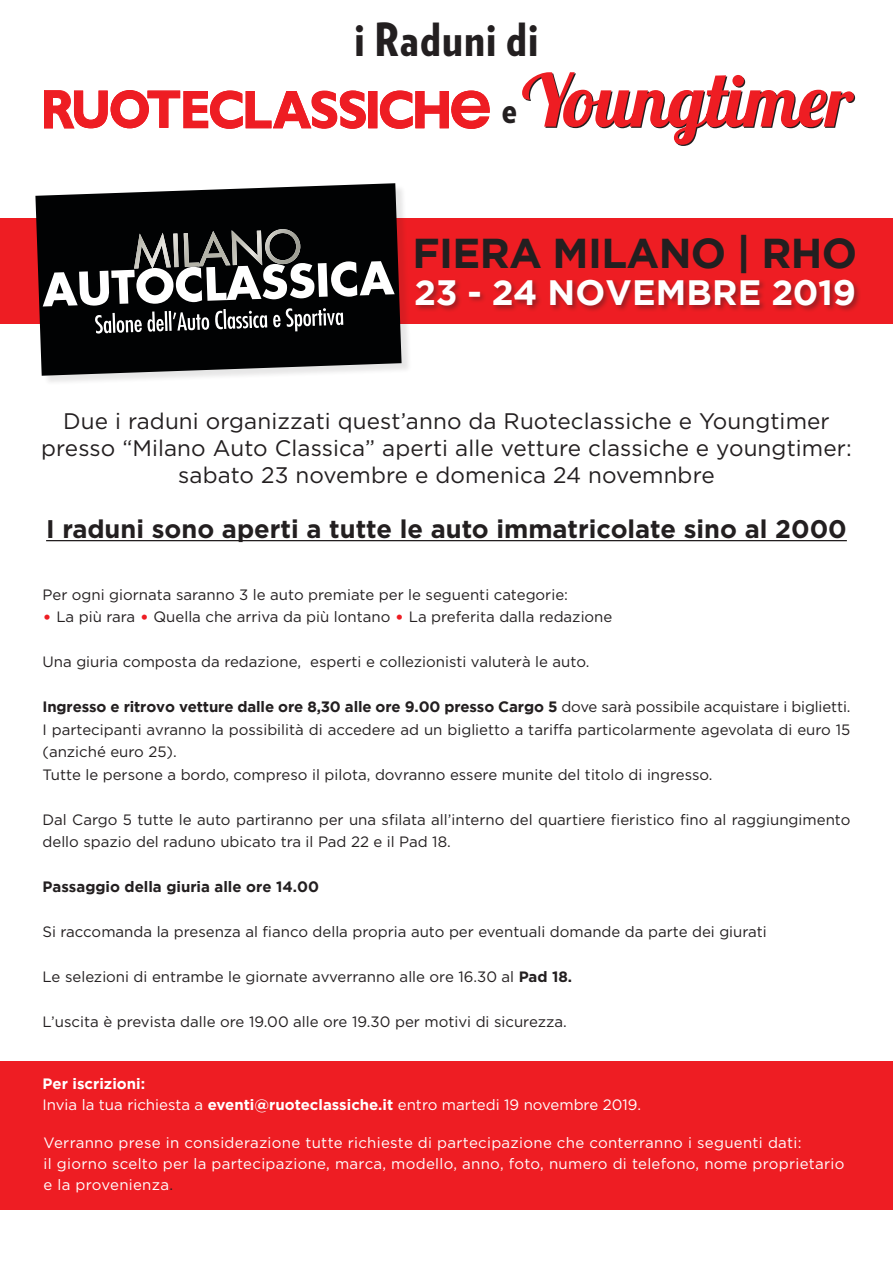
<style>
.page{position:relative;width:893px;height:1263px;background:#fff}
.page>*{position:absolute;margin:0;border:0;box-sizing:border-box;transform-origin:0 0}
.t1{font:900 45.6px "Verlag Condensed";letter-spacing:.025em;color:#231f20}
.t2{font:700 41.7px "Gotham";letter-spacing:-.015em;color:#231f20}
.t3{font:900 36.45px "Verlag Condensed";color:#231f20}
.t4{font:700 35.25px "Gotham";letter-spacing:.005em;color:#fff}
.t5{font:700 25.5px "Gotham";color:#231f20}
.t6{font:22.5px "Gotham";letter-spacing:.005em;color:#231f20}
.t7{font:15px/22.5px "Gotham";color:#231f20}
.t8{font:15px "Gotham";letter-spacing:.02em;color:#fff}
.t9{font:700 15px "Gotham";letter-spacing:-.01em;color:#231f20}
.t10{font:15px "Gotham";color:#fff}
.t11{font:700 15px "Gotham";color:#fff}
.s1{font-size:19.5px;color:#ee1d23}
.s2{font-weight:400}
.s3{font-weight:700}
.s4{color:#231f20}
</style>
<div class="page">
<div style="left:0;top:1061px;width:893px;height:148px;background:#ee1d23"></div>
<div style="left:369px;top:92px;width:8px;height:36px;background:#ee1d23"></div>
<div style="left:368px;top:91px;width:9px;height:37px;border:1px solid #ee1d23"></div>
<svg style="left:380px;top:90px;width:110px;height:39px"></svg>
<svg style="left:44px;top:90px;width:322px;height:39px"></svg>
<svg style="left:522px;top:72px;width:333px;height:74px"></svg>
<hr style="left:46px;top:540px;width:801px;height:1px;background:#231f20">
<div style="left:0;top:218px;width:893px;height:106px;background:#ee1d23"></div>
<div style="left:415px;top:279px;width:447px;height:34px;background:#231f20;opacity:.39"></div>
<div style="left:37px;top:185px;width:375px;height:201px;background:#231f20;opacity:.11"></div>
<svg style="left:35px;top:183px;width:367px;height:193px;background:#2c2829"></svg>
<svg style="left:43px;top:229px;width:352px;height:105px;background:#444445"></svg>
<p class="t1" style="left:355px;top:4px;width:186px">i Raduni di</p>
<p class="t3" style="left:502px;top:81px;width:17px">e</p>
<p class="t2" style="left:412px;top:229px;width:446px">FIERA MILANO | RHO</p>
<p class="t4" style="left:414px;top:272px;width:443px">23 - 24 NOVEMBRE 2019</p>
<p class="t6" style="left:63px;top:409px;width:768px">Due i raduni organizzati quest’anno da Ruoteclassiche e Youngtimer</p>
<p class="t6" style="left:41px;top:436px;width:812px">presso “Milano Auto Classica” aperti alle vetture classiche e youngtimer:</p>
<p class="t6" style="left:178px;top:463px;width:538px">sabato 23 novembre e domenica 24 novemnbre</p>
<p class="t5" style="left:46px;top:512px;width:802px">I raduni sono aperti a tutte le auto immatricolate sino al 2000</p>
<p class="t7" style="left:43px;top:583px;width:527px">Per ogni giornata saranno 3 le auto premiate per le seguenti categorie:</p>
<p class="t7" style="left:43px;top:605px;width:571px"><span class="s1">•</span> La più rara <span class="s1">•</span> Quella che arriva da più lontano <span class="s1">•</span> La preferita dalla redazione</p>
<p class="t7" style="left:43px;top:650px;width:548px">Una giuria composta da redazione, esperti e collezionisti valuterà le auto.</p>
<p class="t9" style="left:43px;top:698px;width:809px">Ingresso e ritrovo vetture dalle ore 8,30 alle ore 9.00 presso Cargo 5 <span class="s2">dove sarà possibile acquistare i biglietti.</span></p>
<p class="t7" style="left:43px;top:718px;width:809px">I partecipanti avranno la possibilità di accedere ad un biglietto a tariffa particolarmente agevolata di euro 15 (anziché euro 25).</p>
<p class="t7" style="left:43px;top:763px;width:672px">Tutte le persone a bordo, compreso il pilota, dovranno essere munite del titolo di ingresso.</p>
<p class="t7" style="left:43px;top:808px;width:809px">Dal Cargo 5 tutte le auto partiranno per una sfilata all’interno del quartiere fieristico fino al raggiungimento dello spazio del raduno ubicato tra il Pad 22 e il Pad 18.</p>
<p class="t9" style="left:43px;top:878px;width:278px">Passaggio della giuria alle ore 14.00</p>
<p class="t7" style="left:43px;top:920px;width:726px">Si raccomanda la presenza al fianco della propria auto per eventuali domande da parte dei giurati</p>
<p class="t7" style="left:43px;top:965px;width:531px">Le selezioni di entrambe le giornate avverranno alle ore 16.30 al <span class="s3">Pad 18.</span></p>
<p class="t7" style="left:43px;top:1010px;width:526px">L’uscita è prevista dalle ore 19.00 alle ore 19.30 per motivi di sicurezza.</p>
<p class="t11" style="left:43px;top:1075px;width:104px">Per iscrizioni:</p>
<p class="t10" style="left:43px;top:1096px;width:600px">Invia la tua richiesta a <span class="s3">eventi@ruoteclassiche.it</span> entro martedi 19 novembre 2019.</p>
<p class="t8" style="left:44px;top:1134px;width:759px">Verranno prese in considerazione tutte richieste di partecipazione che conterranno i seguenti dati:</p>
<p class="t8" style="left:44px;top:1155px;width:802px">il giorno scelto per la partecipazione, marca, modello, anno, foto, numero di telefono, nome proprietario</p>
<p class="t8" style="left:44px;top:1176px;width:131px">e la provenienza<span class="s4">.</span></p>
</div>
